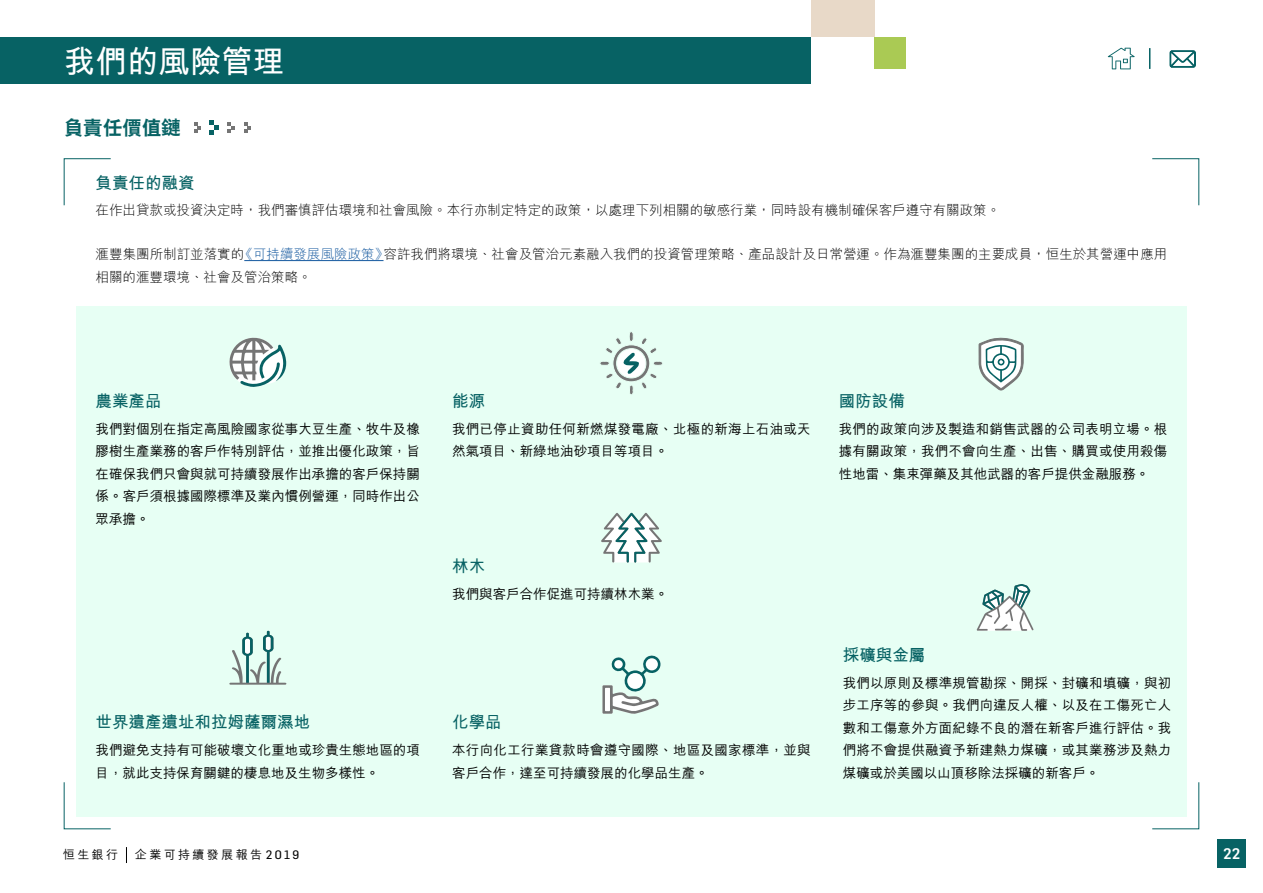
<style>
.page{position:relative;width:1263px;height:893px;background:#fff}
.page>*{position:absolute;margin:0;border:0;box-sizing:border-box;transform-origin:0 0}
.t1{font:700 31.5px "M Hei HK";color:#fff}
.t2{font:800 19.5px "C Hei 2 HK";color:#076264}
.t3{font:700 16.5px "M Hei HK";color:#076264}
.t4{font:500 15px "Flama";color:#fff}
.t5{font:500 13.5px/22.5px "M Hei HK";color:#000;text-align:justify}
.t6{font:300 13.5px/22.5px "M Hei HK";color:#000}
.t7{font:500 13.5px/22.5px "M Hei HK";letter-spacing:.02em;color:#000}
.t8{font:500 12px "M Hei HK";letter-spacing:.2em;color:#000}
.s1{color:#15599f}
.s2{font-family:"Flama Basic";font-weight:400}
</style>
<div class="page">
<svg style="left:126px;top:847px;width:1px;height:16px"></svg>
<div style="left:811px;top:0;width:63px;height:37px;background:#e8d9c8"></div>
<div style="left:874px;top:37px;width:32px;height:32px;background:#aaca54"></div>
<div style="left:0;top:37px;width:811px;height:47px;background:#076264"></div>
<div style="left:76px;top:306px;width:1111px;height:511px;background:#e7fff4"></div>
<svg style="left:63px;top:158px;width:48px;height:48px"></svg>
<svg style="left:1152px;top:158px;width:47px;height:48px"></svg>
<svg style="left:194px;top:122px;width:7px;height:11px"></svg>
<svg style="left:209px;top:120px;width:10px;height:15px"></svg>
<svg style="left:227px;top:122px;width:7px;height:11px"></svg>
<svg style="left:244px;top:122px;width:7px;height:11px"></svg>
<svg style="left:229px;top:337px;width:57px;height:50px"></svg>
<svg style="left:600px;top:332px;width:63px;height:63px"></svg>
<svg style="left:976px;top:584px;width:57px;height:47px"></svg>
<svg style="left:601px;top:512px;width:61px;height:51px"></svg>
<svg style="left:602px;top:655px;width:59px;height:59px"></svg>
<svg style="left:229px;top:631px;width:58px;height:54px"></svg>
<svg style="left:978px;top:337px;width:46px;height:54px"></svg>
<svg style="left:63px;top:782px;width:48px;height:48px"></svg>
<svg style="left:1152px;top:782px;width:47px;height:48px"></svg>
<hr style="left:244px;top:260px;width:139px;height:1px;background:#15599f">
<div style="left:1217px;top:839px;width:29px;height:28px;background:#076264"></div>
<svg style="left:1149px;top:48px;width:1px;height:21px"></svg>
<img style="left:1112px;top:47px;width:19px;height:23px">
<svg style="left:1169px;top:50px;width:27px;height:18px"></svg>
<svg style="left:1108px;top:48px;width:27px;height:21px"></svg>
<h1 class="t1" style="left:64px;top:38px;width:222px">我們的風險管理</h1>
<h2 class="t2" style="left:64px;top:115px;width:118px">負責任價值鏈</h2>
<p class="t3" style="left:96px;top:171px;width:100px">負責任的融資</p>
<p class="t6" style="left:96px;top:199px;width:906px">在作出貸款或投資決定時，我們審慎評估環境和社會風險。本行亦制定特定的政策，以處理下列相關的敏感行業，同時設有機制確保客戶遵守有關政策。</p>
<p class="t6" style="left:96px;top:242px;width:1073px">滙豐集團所制訂並落實的<span class="s1">《可持續發展風險政策》</span>容許我們將環境、社會及管治元素融入我們的投資管理策略、產品設計及日常營運。作為滙豐集團的主要成員，恒生於其營運中應用相關的滙豐環境、社會及管治策略。</p>
<p class="t3" style="left:96px;top:389px;width:68px">農業產品</p>
<p class="t5" style="left:96px;top:416px;width:326px">我們對個別在指定高風險國家從事大豆生產、牧牛及橡膠樹生產業務的客戶作特別評估，並推出優化政策，旨在確保我們只會與就可持續發展作出承擔的客戶保持關係。客戶須根據國際標準及業內慣例營運，同時作出公眾承擔。</p>
<p class="t3" style="left:96px;top:710px;width:216px">世界遺產遺址和拉姆薩爾濕地</p>
<p class="t5" style="left:96px;top:738px;width:326px">我們避免支持有可能破壞文化重地或珍貴生態地區的項目，就此支持保育關鍵的棲息地及生物多樣性。</p>
<p class="t8" style="left:63px;top:846px;width:57px">恒生銀行</p>
<p class="t8" style="left:135px;top:846px;width:166px">企業可持續發展報告<span class="s2">2019</span></p>
<p class="t3" style="left:452px;top:389px;width:34px">能源</p>
<p class="t7" style="left:452px;top:416px;width:360px">我們已停止資助任何新燃煤發電廠、北極的新海上石油或天然氣項目、新綠地油砂項目等項目。</p>
<p class="t3" style="left:839px;top:389px;width:67px">國防設備</p>
<p class="t5" style="left:839px;top:416px;width:330px">我們的政策向涉及製造和銷售武器的公司表明立場。根據有關政策，我們不會向生產、出售、購買或使用殺傷性地雷、集束彈藥及其他武器的客戶提供金融服務。</p>
<p class="t3" style="left:452px;top:554px;width:34px">林木</p>
<p class="t5" style="left:452px;top:582px;width:217px">我們與客戶合作促進可持續林木業。</p>
<p class="t3" style="left:452px;top:710px;width:51px">化學品</p>
<p class="t7" style="left:452px;top:738px;width:360px">本行向化工行業貸款時會遵守國際、地區及國家標準，並與客戶合作，達至可持續發展的化學品生產。</p>
<p class="t3" style="left:843px;top:643px;width:84px">採礦與金屬</p>
<p class="t5" style="left:843px;top:671px;width:330px">我們以原則及標準規管勘探、開採、封礦和填礦，與初步工序等的參與。我們向違反人權、以及在工傷死亡人數和工傷意外方面紀錄不良的潛在新客戶進行評估。我們將不會提供融資予新建熱力煤礦，或其業務涉及熱力煤礦或於美國以山頂移除法採礦的新客戶。</p>
<p class="t4" style="left:1223px;top:842px;width:19px">22</p>
</div>
